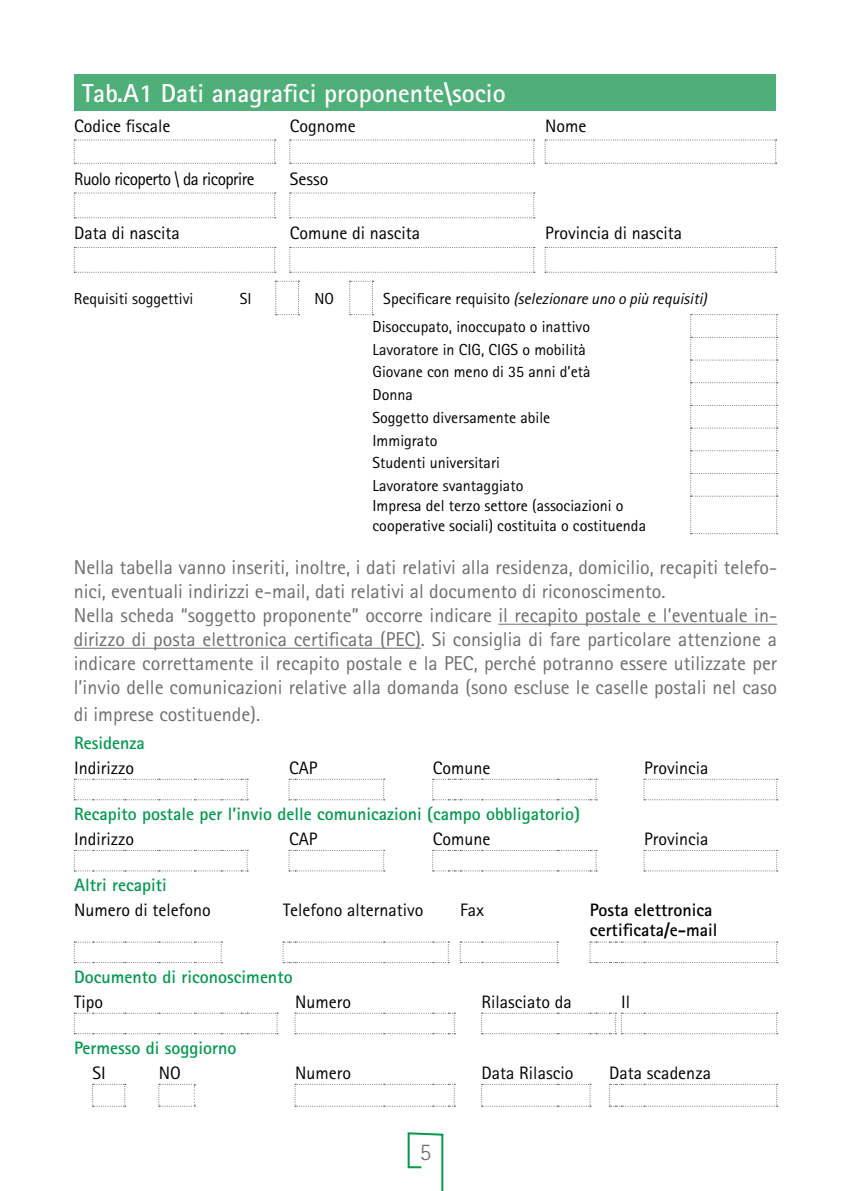
<style>
.page{position:relative;width:851px;height:1191px;background:#fff}
.page>*{position:absolute;margin:0;border:0;box-sizing:border-box;transform-origin:0 0}
.t1{font:700 26px "Rotis Sans Serif";color:#fff}
.t2{font:300 24px "Rotis Sans Serif";color:#6d6e71}
.t3{font:20px/24px "Rotis Sans Serif";color:#6d6e71}
.t4{font:18px "Rotis Sans Serif";color:#000}
.t5{font:700 18px "Rotis Sans Serif";color:#009a4e}
.t6{font:700 18px/20px "Rotis Sans Serif";color:#000}
.t7{font:18px "Rotis Sans Serif";letter-spacing:-.03em;color:#000;scale:.96 1}
.t8{font:16px/22.6px "Rotis Sans Serif";color:#000}
.s1{font-style:italic}
</style>
<div class="page">
<svg style="left:407px;top:1132px;width:37px;height:59px"></svg>
<hr style="left:498px;top:623px;width:279px;height:1px;background:#6d6e71">
<hr style="left:74px;top:647px;width:347px;height:1px;background:#6d6e71">
<div style="left:74px;top:74px;width:701px;height:36px;background:#4eaf78"></div>
<svg style="left:74px;top:139px;width:202px;height:25px"></svg>
<svg style="left:289px;top:139px;width:245px;height:25px"></svg>
<svg style="left:544px;top:139px;width:232px;height:25px"></svg>
<svg style="left:74px;top:192px;width:202px;height:26px"></svg>
<svg style="left:289px;top:192px;width:245px;height:26px"></svg>
<svg style="left:74px;top:247px;width:202px;height:26px"></svg>
<svg style="left:289px;top:247px;width:245px;height:26px"></svg>
<svg style="left:544px;top:247px;width:232px;height:26px"></svg>
<svg style="left:690px;top:314px;width:87px;height:220px"></svg>
<svg style="left:349px;top:281px;width:24px;height:34px"></svg>
<svg style="left:275px;top:281px;width:24px;height:34px"></svg>
<svg style="left:74px;top:779px;width:174px;height:21px"></svg>
<svg style="left:288px;top:779px;width:96px;height:21px"></svg>
<svg style="left:432px;top:779px;width:165px;height:21px"></svg>
<svg style="left:643px;top:779px;width:134px;height:21px"></svg>
<svg style="left:74px;top:850px;width:174px;height:21px"></svg>
<svg style="left:288px;top:850px;width:96px;height:21px"></svg>
<svg style="left:432px;top:850px;width:165px;height:21px"></svg>
<svg style="left:643px;top:850px;width:134px;height:21px"></svg>
<svg style="left:74px;top:941px;width:148px;height:22px"></svg>
<svg style="left:282px;top:941px;width:167px;height:22px"></svg>
<svg style="left:459px;top:941px;width:99px;height:22px"></svg>
<svg style="left:589px;top:941px;width:188px;height:22px"></svg>
<svg style="left:74px;top:1012px;width:204px;height:22px"></svg>
<svg style="left:294px;top:1012px;width:161px;height:22px"></svg>
<svg style="left:481px;top:1012px;width:296px;height:22px"></svg>
<svg style="left:92px;top:1083px;width:34px;height:23px"></svg>
<svg style="left:294px;top:1083px;width:161px;height:23px"></svg>
<svg style="left:481px;top:1083px;width:110px;height:23px"></svg>
<svg style="left:608px;top:1083px;width:169px;height:23px"></svg>
<svg style="left:158px;top:1083px;width:37px;height:23px"></svg>
<h1 class="t1" style="left:82px;top:77px;width:425px">Tab.A1 Dati anagrafici proponente\socio</h1>
<p class="t4" style="left:74px;top:115px;width:98px">Codice fiscale</p>
<p class="t4" style="left:290px;top:115px;width:67px">Cognome</p>
<p class="t4" style="left:545px;top:115px;width:43px">Nome</p>
<p class="t7" style="left:74px;top:168px;width:189px">Ruolo ricoperto \ da ricoprire</p>
<p class="t4" style="left:290px;top:168px;width:40px">Sesso</p>
<p class="t4" style="left:74px;top:223px;width:107px">Data di nascita</p>
<p class="t4" style="left:290px;top:223px;width:132px">Comune di nascita</p>
<p class="t4" style="left:545px;top:223px;width:138px">Provincia di nascita</p>
<p class="t8" style="left:74px;top:287px;width:121px">Requisiti soggettivi</p>
<p class="t8" style="left:240px;top:287px;width:13px">SI</p>
<p class="t8" style="left:314px;top:287px;width:21px">NO</p>
<p class="t8" style="left:372px;top:284px;width:336px;line-height:28.4px;text-indent:11px">Specificare requisito <span class="s1">(selezionare uno o più requisiti)<br></span>Disoccupato, inoccupato o inattivo</p>
<p class="t8" style="left:372px;top:338px;width:220px">Lavoratore in CIG, CIGS o mobilità<br>Giovane con meno di 35 anni d’età<br>Donna<br>Soggetto diversamente abile<br>Immigrato<br>Studenti universitari<br>Lavoratore svantaggiato</p>
<p class="t8" style="left:372px;top:496px;width:275px;line-height:19.2px">Impresa del terzo settore (associazioni o cooperative sociali) costituita o costituenda</p>
<p class="t3" style="left:74px;top:555px;width:705px">Nella tabella vanno inseriti, inoltre, i dati relativi alla residenza, domicilio, recapiti telefo&shy;nici, eventuali indirizzi e-mail, dati relativi al documento di riconoscimento.<br>Nella scheda “soggetto proponente” occorre indicare il recapito postale e l’eventuale in&shy;dirizzo di posta elettronica certificata (PEC). Si consiglia di fare particolare attenzione a indicare correttamente il recapito postale e la PEC, perché potranno essere utilizzate per l’invio delle comunicazioni relative alla domanda (sono escluse le caselle postali nel caso</p>
<p class="t3" style="left:74px;top:701px;width:188px">di imprese costituende).</p>
<p class="t5" style="left:74px;top:731px;width:72px">Residenza</p>
<p class="t4" style="left:74px;top:757px;width:61px">Indirizzo</p>
<p class="t4" style="left:289px;top:757px;width:30px">CAP</p>
<p class="t4" style="left:432px;top:757px;width:59px">Comune</p>
<p class="t4" style="left:644px;top:757px;width:66px">Provincia</p>
<p class="t5" style="left:74px;top:802px;width:507px">Recapito postale per l’invio delle comunicazioni (campo obbligatorio)</p>
<p class="t4" style="left:74px;top:828px;width:61px">Indirizzo</p>
<p class="t4" style="left:289px;top:828px;width:30px">CAP</p>
<p class="t4" style="left:432px;top:828px;width:59px">Comune</p>
<p class="t4" style="left:644px;top:828px;width:66px">Provincia</p>
<p class="t5" style="left:74px;top:873px;width:94px">Altri recapiti</p>
<p class="t4" style="left:74px;top:899px;width:138px">Numero di telefono</p>
<p class="t4" style="left:283px;top:899px;width:142px">Telefono alternativo</p>
<p class="t4" style="left:460px;top:899px;width:25px">Fax</p>
<p class="t6" style="left:590px;top:900px;width:129px">Posta elettronica certificata/e-mail</p>
<p class="t5" style="left:74px;top:965px;width:220px">Documento di riconoscimento</p>
<p class="t4" style="left:74px;top:991px;width:30px">Tipo</p>
<p class="t4" style="left:295px;top:991px;width:57px">Numero</p>
<p class="t4" style="left:481px;top:991px;width:91px">Rilasciato da</p>
<p class="t4" style="left:621px;top:991px;width:10px">Il</p>
<p class="t5" style="left:74px;top:1036px;width:164px">Permesso di soggiorno</p>
<p class="t4" style="left:93px;top:1062px;width:15px">SI</p>
<p class="t4" style="left:159px;top:1062px;width:24px">NO</p>
<p class="t4" style="left:295px;top:1062px;width:57px">Numero</p>
<p class="t4" style="left:481px;top:1062px;width:93px">Data Rilascio</p>
<p class="t4" style="left:609px;top:1062px;width:103px">Data scadenza</p>
<p class="t2" style="left:419px;top:1138px;width:13px">5</p>
</div>
